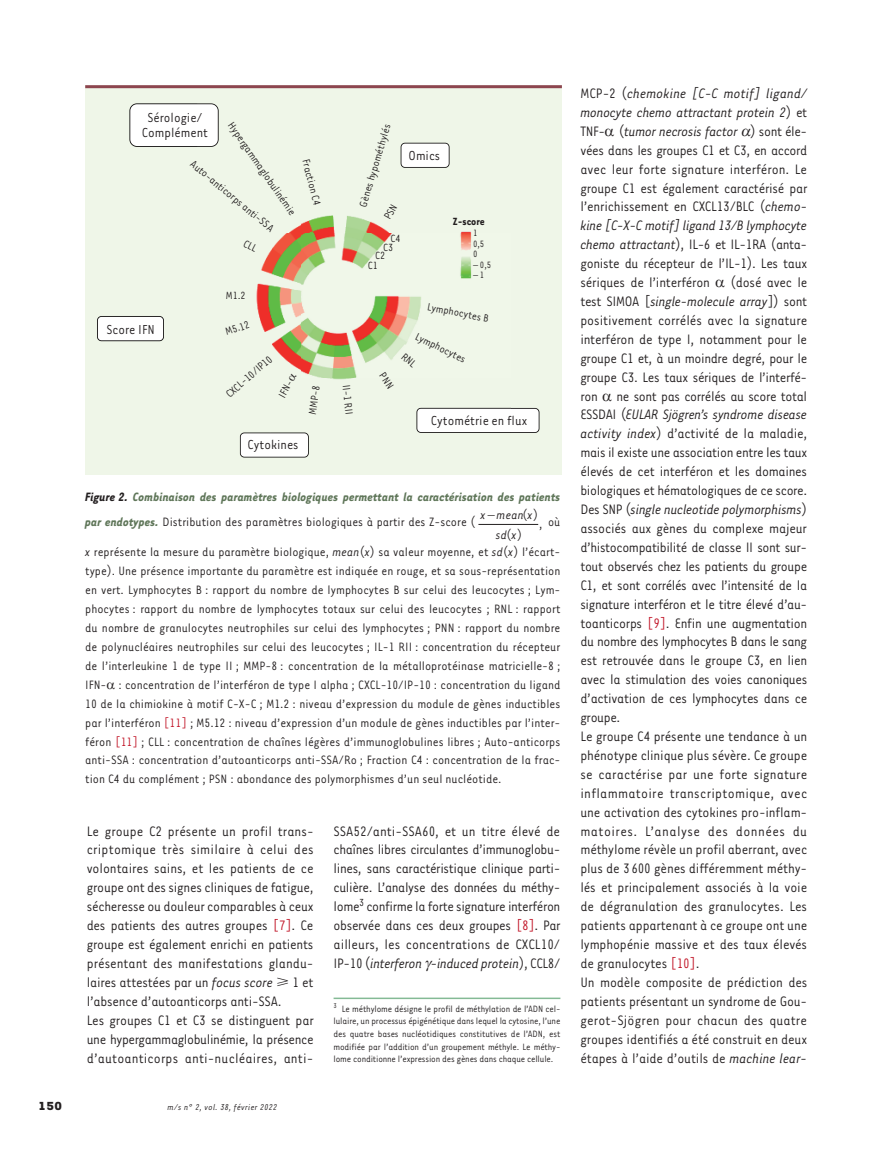
<style>
.page{position:relative;width:894px;height:1149px;background:#fff}
.page>*{position:absolute;margin:0;border:0;box-sizing:border-box;transform-origin:0 0}
.t1{font:15.75px/18.9px "Tarzana Narrow";letter-spacing:-.01em;color:#231f20;text-align:justify}
.t2{font:15px/15px "Tarzana Narrow";color:#231f20;text-align:center}
.t3{font:13.95px/18.9px "Tarzana Narrow";color:#231f20;text-align:right}
.t4{font:italic 700 13.95px/25.5px "Tarzana Narrow";color:#5f7659}
.t5{font:italic 13.95px/19.6px "Tarzana Narrow";color:#231f20;text-align:center}
.t6{font:700 13.5px "Tarzana Wide";color:#231f20}
.t7{font:12px/8.9px "Tarzana Narrow";color:#231f20}
.t8{font:700 12px "Tarzana Narrow";color:#231f20}
.t9{font:10.5px/12.6px "Tarzana Narrow";letter-spacing:-.015em;color:#231f20;text-align:justify}
.t10{font:italic 9.75px "Tarzana Narrow";letter-spacing:.025em;color:#231f20}
.s1{color:#231f20}
.s2{font-weight:400;font-style:normal;color:#231f20}
.s3{font-style:italic}
.s4{color:#c11527}
.s5{font-family:"Mathematical Pi 1"}
</style>
<div class="page">
<hr style="left:333px;top:997px;width:227px;height:1px;background:#84ba95">
<div style="left:85px;top:85px;width:476px;height:389px;background:#eff6e8"></div>
<img style="left:97px;top:103px;width:443px;height:355px">
<hr style="left:85px;top:85px;width:476px;height:3px;background:#8d454f">
<hr style="left:478px;top:524px;width:60px;height:1px;background:#231f20">
<svg style="left:288px;top:373px;width:9px;height:9px"></svg>
<svg style="left:401px;top:353px;width:16px;height:15px"></svg>
<svg style="left:379px;top:372px;width:14px;height:17px"></svg>
<svg style="left:243px;top:240px;width:14px;height:12px"></svg>
<svg style="left:384px;top:204px;width:13px;height:15px"></svg>
<p class="t2" style="left:142px;top:109px;width:67px">Sérologie/<br>Complément</p>
<p class="t7" style="left:234px;top:120px;width:112px;rotate:55deg">Hypergammaglobulinémie</p>
<p class="t7" style="left:195px;top:158px;width:106px;rotate:40deg">Auto-anticorps anti-SSA</p>
<p class="t7" style="left:310px;top:158px;width:49px;rotate:76deg">Fraction C4</p>
<p class="t2" style="left:106px;top:321px;width:50px">Score IFN</p>
<p class="t7" style="left:226px;top:290px;width:21px">M1.2</p>
<p class="t7" style="left:224px;top:327px;width:26px;rotate:-19deg">M5.12</p>
<p class="t7" style="left:224px;top:391px;width:59px;rotate:-41deg">CXCL-10/IP10</p>
<p class="t7" style="left:277px;top:394px;width:20px;rotate:-61deg">IFN-</p>
<p class="t7" style="left:307px;top:413px;width:30px;rotate:-82deg">MMP-8</p>
<p class="t2" style="left:247px;top:436px;width:52px">Cytokines</p>
<p class="t7" style="left:357px;top:205px;width:87px;rotate:-73deg">Gènes hypométhylés</p>
<p class="t2" style="left:408px;top:147px;width:33px">Omics</p>
<p class="t7" style="left:383px;top:233px;width:19px;text-indent:7px">C4<br>C3</p>
<p class="t7" style="left:367px;top:250px;width:19px;line-height:9.6px;text-indent:7px">C2<br>C1</p>
<p class="t8" style="left:452px;top:214px;width:33px">Z-score</p>
<p class="t9" style="left:473px;top:227px;width:13px;line-height:10.5px;text-align:left">1<br>0,5<br>0</p>
<p class="t9" style="left:473px;top:258px;width:20px">– 0,5</p>
<p class="t9" style="left:473px;top:268px;width:13px">– 1</p>
<p class="t7" style="left:351px;top:384px;width:31px;rotate:84deg">Il-1 RII</p>
<p class="t7" style="left:428px;top:301px;width:64px;rotate:11deg">Lymphocytes B</p>
<p class="t7" style="left:418px;top:331px;width:56px;rotate:26deg">Lymphocytes</p>
<p class="t2" style="left:431px;top:412px;width:98px">Cytométrie en flux</p>
<p class="t4" style="left:85px;top:483px;width:476px"><span class="s1">Figure 2.</span> Combinaison des paramètres biologiques permettant la caractérisation des patients par endotypes. <span class="s2">Distribution des paramètres biologiques à partir des Z-score (</span></p>
<p class="t3" style="left:522px;top:505px;width:17px">( )</p>
<p class="t5" style="left:480px;top:504px;width:54px">x mean x sd x</p>
<p class="t3" style="left:85px;top:506px;width:476px;line-height:30px">, où<br><span class="s3">x</span> représente la mesure du paramètre biologique, <span class="s3">mean</span>(<span class="s3">x</span>) sa valeur moyenne, et <span class="s3">sd</span>(<span class="s3">x</span>) l’écart-</p>
<p class="t3" style="left:85px;top:561px;width:476px;text-align:justify">type). Une présence importante du paramètre est indiquée en rouge, et sa sous-représentation en vert. Lymphocytes B : rapport du nombre de lymphocytes B sur celui des leucocytes ; Lym&shy;phocytes : rapport du nombre de lymphocytes totaux sur celui des leucocytes ; RNL : rapport du nombre de granulocytes neutrophiles sur celui des lymphocytes ; PNN : rapport du nombre de polynucléaires neutrophiles sur celui des leucocytes ; IL-1 RII : concentration du récepteur de l’interleukine 1 de type II ; MMP-8 : concentration de la métalloprotéinase matricielle-8 ; IFN- : concentration de l’interféron de type I alpha ; CXCL-10/IP-10 : concentration du ligand 10 de la chimiokine à motif C-X-C ; M1.2 : niveau d’expression du module de gènes inductibles par l’interféron <span class="s4">[11]</span> ; M5.12 : niveau d’expression d’un module de gènes inductibles par l’inter&shy;féron <span class="s4">[11]</span> ; CLL : concentration de chaînes légères d’immunoglobulines libres ; Auto-anticorps anti-SSA : concentration d’autoanticorps anti-SSA/Ro ; Fraction C4 : concentration de la frac&shy;tion C4 du complément ; PSN : abondance des polymorphismes d’un seul nucléotide.</p>
<p class="t3" style="left:506px;top:524px;width:17px">( )</p>
<p class="t1" style="left:87px;top:820px;width:228px;text-align:left">Le groupe C2 présente un profil trans&shy;criptomique très similaire à celui des volontaires sains, et les patients de ce groupe ont des signes cliniques de fatigue, sécheresse ou douleur comparables à ceux des patients des autres groupes <span class="s4">[7]</span>. Ce groupe est également enrichi en patients présentant des manifestations glandu&shy;laires attestées par un <span class="s3">focus score</span> <span class="s5">&gt;</span> 1 et l’absence d’autoanticorps anti-SSA.<br>Les groupes C1 et C3 se distinguent par une hypergammaglobulinémie, la présence d’autoanticorps anti-nucléaires, anti-</p>
<p class="t6" style="left:38px;top:1097px;width:26px">150</p>
<p class="t10" style="left:167px;top:1100px;width:111px">m/s n° 2, vol. 38, février 2022</p>
<p class="t1" style="left:333px;top:820px;width:228px">SSA52/anti-SSA60, et un titre élevé de chaînes libres circulantes d’immunoglobu&shy;lines, sans caractéristique clinique parti&shy;culière. L’analyse des données du méthy&shy;lome<sup>3</sup> confirme la forte signature interféron observée dans ces deux groupes <span class="s4">[8]</span>. Par ailleurs, les concentrations de CXCL10/ IP-10 (<span class="s3">interferon -induced protein</span>), CCL8/</p>
<p class="t9" style="left:333px;top:1001px;width:228px"><sup>3</sup> Le méthylome désigne le profil de méthylation de l’ADN cel&shy;lulaire, un processus épigénétique dans lequel la cytosine, l’une des quatre bases nucléotidiques constitutives de l’ADN, est modifiée par l’addition d’un groupement méthyle. Le méthy&shy;lome conditionne l’expression des gènes dans chaque cellule.</p>
<p class="t1" style="left:580px;top:83px;width:228px">MCP-2 (<span class="s3">chemokine [C-C motif] ligand/ monocyte chemo attractant protein 2</span>) et TNF- (<span class="s3">tumor necrosis factor</span> ) sont éle&shy;vées dans les groupes C1 et C3, en accord avec leur forte signature interféron. Le groupe C1 est également caractérisé par l’enrichissement en CXCL13/BLC (<span class="s3">chemo&shy;kine [C-X-C motif] ligand 13/B lymphocyte chemo attractant</span>), IL-6 et IL-1RA (anta&shy;goniste du récepteur de l’IL-1). Les taux sériques de l’interféron</p>
<p class="t1" style="left:580px;top:272px;width:228px;text-align:left;text-indent:150px">(dosé avec le test SIMOA [<span class="s3">single-molecule array</span>]) sont positivement corrélés avec la signature interféron de type I, notamment pour le groupe C1 et, à un moindre degré, pour le groupe C3. Les taux sériques de l’interfé- ron ne sont pas corrélés au score total ESSDAI (<span class="s3">EULAR Sjögren’s syndrome disease activity index</span>) d’activité de la maladie, mais il existe une association entre les taux élevés de cet interféron et les domaines biologiques et hématologiques de ce score.<br>Des SNP (<span class="s3">single nucleotide polymorphisms</span>) associés aux gènes du complexe majeur d’histocompatibilité de classe II sont sur&shy;tout observés chez les patients du groupe C1, et sont corrélés avec l’intensité de la signature interféron et le titre élevé d’au&shy;toanticorps <span class="s4">[9]</span>. Enfin une augmentation du nombre des lymphocytes B dans le sang est retrouvée dans le groupe C3, en lien avec la stimulation des voies canoniques d’activation de ces lymphocytes dans ce groupe.<br>Le groupe C4 présente une tendance à un phénotype clinique plus sévère. Ce groupe se caractérise par une forte signature inflammatoire transcriptomique, avec une activation des cytokines pro-inflam&shy;matoires. L’analyse des données du méthylome révèle un profil aberrant, avec plus de 3 600 gènes différemment méthy&shy;lés et principalement associés à la voie de dégranulation des granulocytes. Les patients appartenant à ce groupe ont une lymphopénie massive et des taux élevés de granulocytes <span class="s4">[10]</span>.<br>Un modèle composite de prédiction des patients présentant un syndrome de Gou&shy;gerot-Sjögren pour chacun des quatre groupes identifiés a été construit en deux étapes à l’aide d’outils de <span class="s3">machine lear-</span></p>
</div>
